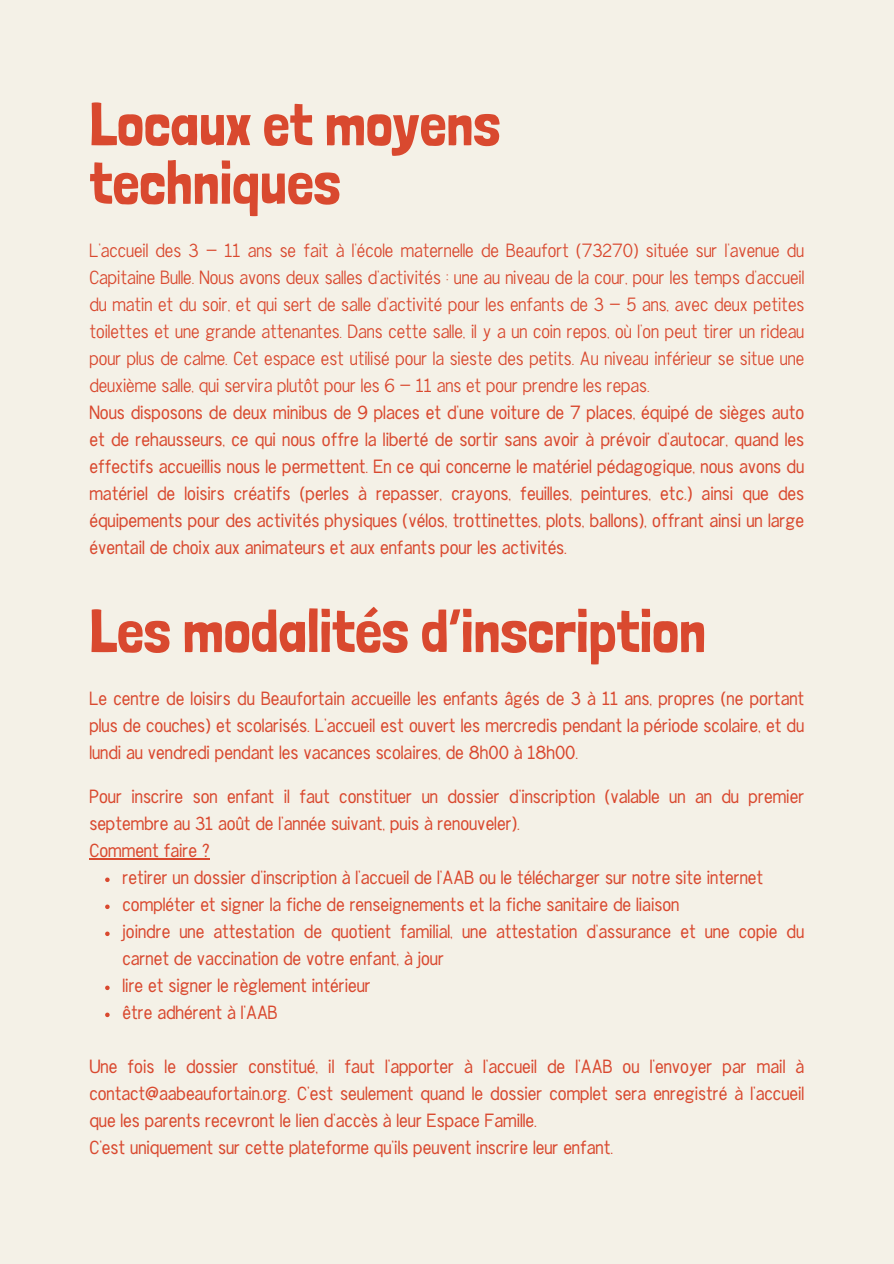
<style>
.page{position:relative;width:894px;height:1264px;background:#fff}
.page>*{position:absolute;margin:0;border:0;box-sizing:border-box;transform-origin:0 0}
.t1{font:60px/58.5px "Londrina Solid";color:#d9492f}
.t2{font:19.5px/27px "Chester Sans";color:#d9492f;text-align:justify}
.t3{font:300 19.5px/27px "Chester Sans";color:#d9492f;text-align:justify}
</style>
<div class="page">
<div style="left:0;top:0;width:893px;height:1263px;background:#f4f1e7"></div>
<hr style="left:89px;top:858px;width:120px;height:1px;background:#d9492f">
<svg style="left:105px;top:877px;width:5px;height:5px"></svg>
<svg style="left:105px;top:904px;width:5px;height:5px"></svg>
<svg style="left:105px;top:931px;width:5px;height:5px"></svg>
<svg style="left:105px;top:985px;width:5px;height:5px"></svg>
<svg style="left:105px;top:1012px;width:5px;height:5px"></svg>
<h1 class="t1" style="left:89px;top:95px;width:412px">Locaux et moyens techniques</h1>
<p class="t3" style="left:89px;top:237px;width:716px">L’accueil des 3 - 11 ans se fait à l’école maternelle de Beaufort (73270) située sur l’avenue du Capitaine Bulle. Nous avons deux salles d’activités : une au niveau de la cour, pour les temps d’accueil du matin et du soir, et qui sert de salle d’activité pour les enfants de 3 - 5 ans, avec deux petites toilettes et une grande attenantes. Dans cette salle, il y a un coin repos, où l’on peut tirer un rideau pour plus de calme. Cet espace est utilisé pour la sieste des petits. Au niveau inférieur se situe une deuxième salle, qui servira plutôt pour les 6 - 11 ans et pour prendre les repas.</p>
<p class="t2" style="left:89px;top:399px;width:716px">Nous disposons de deux minibus de 9 places et d’une voiture de 7 places, équipé de sièges auto et de rehausseurs, ce qui nous offre la liberté de sortir sans avoir à prévoir d’autocar, quand les effectifs accueillis nous le permettent. En ce qui concerne le matériel pédagogique, nous avons du matériel de loisirs créatifs (perles à repasser, crayons, feuilles, peintures, etc.) ainsi que des équipements pour des activités physiques (vélos, trottinettes, plots, ballons), offrant ainsi un large éventail de choix aux animateurs et aux enfants pour les activités.</p>
<h1 class="t1" style="left:89px;top:601px;width:618px">Les modalités d’inscription</h1>
<p class="t2" style="left:89px;top:685px;width:716px">Le centre de loisirs du Beaufortain accueille les enfants âgés de 3 à 11 ans, propres (ne portant plus de couches) et scolarisés. L’accueil est ouvert les mercredis pendant la période scolaire, et du lundi au vendredi pendant les vacances scolaires, de 8h00 à 18h00.</p>
<p class="t2" style="left:89px;top:783px;width:716px">Pour inscrire son enfant il faut constituer un dossier d’inscription (valable un an du premier septembre au 31 août de l’année suivant, puis à renouveler).</p>
<p class="t2" style="left:89px;top:837px;width:122px">Comment faire ?</p>
<p class="t2" style="left:122px;top:864px;width:642px">retirer un dossier d’inscription à l’accueil de l’AAB ou le télécharger sur notre site internet</p>
<p class="t2" style="left:122px;top:891px;width:558px">compléter et signer la fiche de renseignements et la fiche sanitaire de liaison</p>
<p class="t2" style="left:122px;top:918px;width:683px">joindre une attestation de quotient familial, une attestation d’assurance et une copie du carnet de vaccination de votre enfant, à jour</p>
<p class="t2" style="left:122px;top:972px;width:250px">lire et signer le règlement intérieur</p>
<p class="t2" style="left:122px;top:999px;width:157px">être adhérent à l’AAB</p>
<p class="t2" style="left:89px;top:1053px;width:716px">Une fois le dossier constitué, il faut l’apporter à l’accueil de l’AAB ou l’envoyer par mail à contact@aabeaufortain.org. C’est seulement quand le dossier complet sera enregistré à l’accueil que les parents recevront le lien d’accès à leur Espace Famille.</p>
<p class="t2" style="left:89px;top:1134px;width:525px">C’est uniquement sur cette plateforme qu’ils peuvent inscrire leur enfant.</p>
</div>
